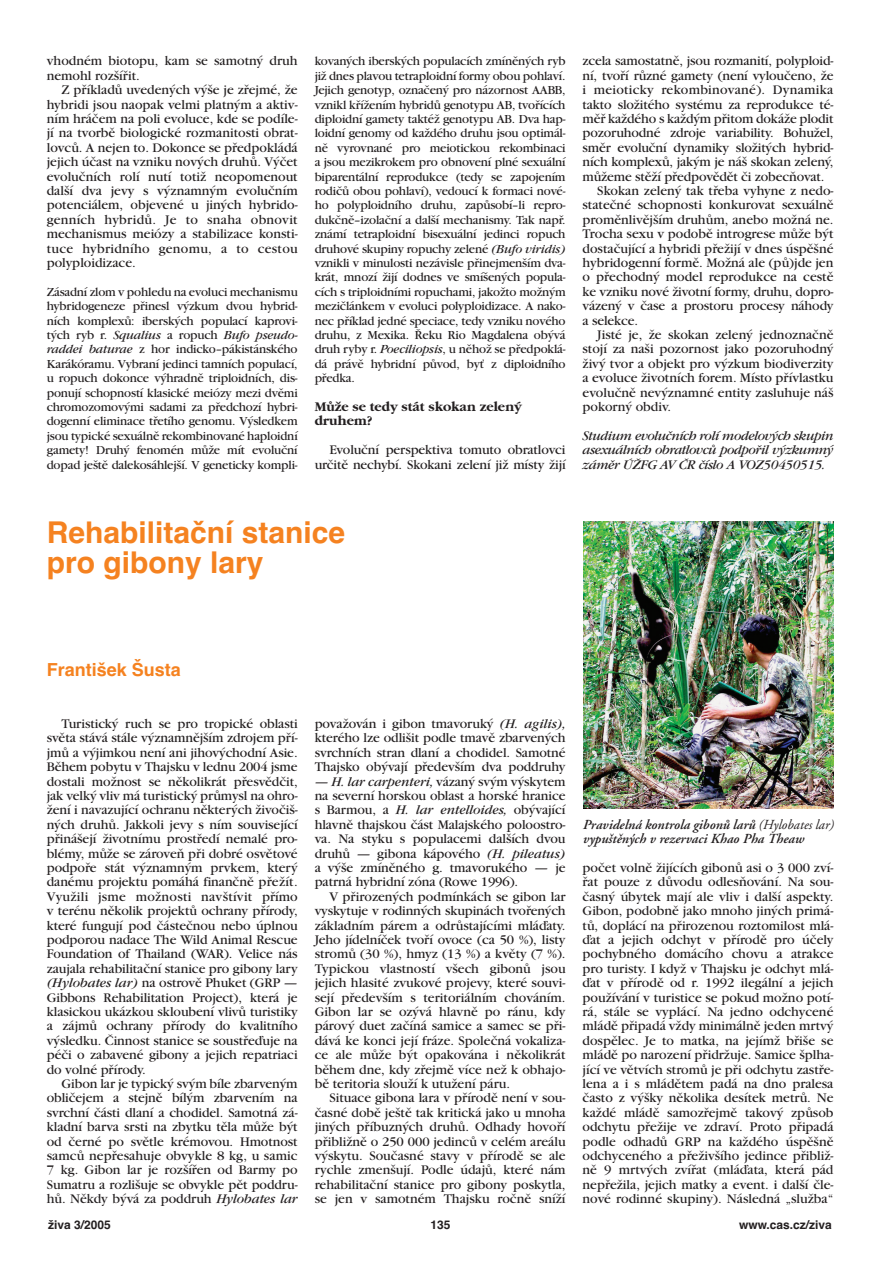
<style>
.page{position:relative;width:893px;height:1263px;background:#fff}
.page>*{position:absolute;margin:0;border:0;box-sizing:border-box;transform-origin:0 0}
.t1{font:700 30px/30px "Helvetica CE";color:#f58220}
.t2{font:700 18px "Helvetica CE";color:#f58220}
.t3{font:13.8px/14.4px "Garamond CE";letter-spacing:-.005em;color:#231f20;text-align:justify}
.t4{font:italic 13.8px/14.4px "Garamond CE";letter-spacing:-.03em;color:#231f20;text-align:justify}
.t5{font:italic 600 13.8px/14.4px "Adobe Garamond CE";color:#231f20}
.t6{font:700 13.8px/14.4px "Garamond CE";color:#231f20}
.t7{font:13.8px "Garamond CE";letter-spacing:.02em;color:#231f20}
.t8{font:12.9px/14.4px "Garamond CE";letter-spacing:-.015em;color:#231f20;text-align:justify}
.t9{font:700 12px "Helvetica CE";color:#231f20}
.s1{font-style:italic}
.s2{font-weight:400}
</style>
<div class="page">
<img style="left:583px;top:521px;width:250px;height:287px">
<p class="t3" style="left:47px;top:55px;width:252px">vhodném biotopu, kam se samotný druh nemohl rozšířit.</p>
<p class="t3" style="left:47px;top:84px;width:252px;text-indent:15px">Z příkladů uvedených výše je zřejmé, že hybridi jsou naopak velmi platným a aktiv&shy;ním hráčem na poli evoluce, kde se podíle&shy;jí na tvorbě biologické rozmanitosti obrat&shy;lovců. A nejen to. Dokonce se předpokládá jejich účast na vzniku nových druhů. Výčet evolučních rolí nutí totiž neopomenout další dva jevy s významným evolučním potenciálem, objevené u jiných hybrido&shy;genních hybridů. Je to snaha obnovit mechanismus meiózy a stabilizace konsti&shy;tuce hybridního genomu, a to cestou polyploidizace.</p>
<p class="t8" style="left:47px;top:286px;width:253px">Zásadní zlom v pohledu na evoluci mechanismu hybridogeneze přinesl výzkum dvou hybrid&shy;ních komplexů: iberských populací kaprovi&shy;tých ryb r. <span class="s1">Squalius</span> a ropuch <span class="s1">Bufo pseudo&shy;raddei baturae</span> z hor indicko–pákistánského Karákóramu. Vybraní jedinci tamních populací, u ropuch dokonce výhradně triploidních, dis&shy;ponují schopností klasické meiózy mezi dvěmi chromozomovými sadami za předchozí hybri&shy;dogenní eliminace třetího genomu. Výsledkem jsou typické sexuálně rekombinované haploidní gamety! Druhý fenomén může mít evoluční dopad ještě dalekosáhlejší. V geneticky kompli-</p>
<p class="t8" style="left:315px;top:55px;width:252px">kovaných iberských populacích zmíněných ryb již dnes plavou tetraploidní formy obou pohlaví.<br>Jejich genotyp, označený pro názornost AABB, vznikl křížením hybridů genotypu AB, tvořících diploidní gamety taktéž genotypu AB. Dva hap&shy;loidní genomy od každého druhu jsou optimál&shy;ně vyrovnané pro meiotickou rekombinaci a jsou mezikrokem pro obnovení plné sexuální biparentální reprodukce (tedy se zapojením rodičů obou pohlaví), vedoucí k formaci nové&shy;ho polyploidního druhu, zapůsobí–li repro&shy;dukčně–izolační a další mechanismy. Tak např. známí tetraploidní bisexuální jedinci ropuch druhové skupiny ropuchy zelené <span class="s1">(Bufo viridis) </span>vznikli v minulosti nezávisle přinejmenším dva&shy;krát, mnozí žijí dodnes ve smíšených popula&shy;cích s triploidními ropuchami, jakožto možným mezičlánkem v evoluci polyploidizace. A nako&shy;nec příklad jedné speciace, tedy vzniku nového druhu, z Mexika. Řeku Rio Magdalena obývá druh ryby r. <span class="s1">Poeciliopsis</span>, u něhož se předpoklá&shy;dá právě hybridní původ, byť z diploidního předka.</p>
<p class="t6" style="left:315px;top:400px;width:209px">Může se tedy stát skokan zelený druhem?</p>
<p class="t3" style="left:315px;top:444px;width:252px;text-align:right">Evoluční perspektiva tomuto obratlovci určitě nechybí. Skokani zelení již místy žijí</p>
<p class="t3" style="left:583px;top:55px;width:252px">zcela samostatně, jsou rozmanití, polyploid-</p>
<p class="t3" style="left:583px;top:70px;width:252px">ní, tvoří různé gamety (není vyloučeno, že</p>
<p class="t7" style="left:583px;top:85px;width:252px">i meioticky rekombinované). Dynamika</p>
<p class="t3" style="left:583px;top:98px;width:252px">takto složitého systému za reprodukce té-</p>
<p class="t3" style="left:583px;top:113px;width:252px">měř každého s každým přitom dokáže plodit</p>
<p class="t3" style="left:583px;top:127px;width:252px">pozoruhodné zdroje variability. Bohužel,</p>
<p class="t3" style="left:583px;top:142px;width:252px">směr evoluční dynamiky složitých hybrid-</p>
<p class="t3" style="left:583px;top:156px;width:252px">ních komplexů, jakým je náš skokan zelený,</p>
<p class="t3" style="left:583px;top:170px;width:243px">můžeme stěží předpovědět či zobecňovat.</p>
<p class="t3" style="left:597px;top:185px;width:238px">Skokan zelený tak třeba vyhyne z nedo-</p>
<p class="t3" style="left:583px;top:199px;width:252px">statečné schopnosti konkurovat sexuálně</p>
<p class="t3" style="left:583px;top:214px;width:252px">proměnlivějším druhům, anebo možná ne.</p>
<p class="t3" style="left:583px;top:228px;width:252px">Trocha sexu v podobě introgrese může být</p>
<p class="t3" style="left:583px;top:242px;width:252px">dostačující a hybridi přežijí v dnes úspěšné</p>
<p class="t3" style="left:583px;top:257px;width:252px">hybridogenní formě. Možná ale (pů)jde jen</p>
<p class="t3" style="left:583px;top:271px;width:252px">o přechodný model reprodukce na cestě</p>
<p class="t3" style="left:583px;top:286px;width:252px">ke vzniku nové životní formy, druhu, dopro-</p>
<p class="t3" style="left:583px;top:300px;width:252px">vázený v čase a prostoru procesy náhody</p>
<p class="t3" style="left:583px;top:314px;width:57px">a selekce.</p>
<p class="t3" style="left:597px;top:329px;width:238px">Jisté je, že skokan zelený jednoznačně</p>
<p class="t3" style="left:583px;top:343px;width:252px">stojí za naši pozornost jako pozoruhodný</p>
<p class="t3" style="left:583px;top:358px;width:252px">živý tvor a objekt pro výzkum biodiverzity</p>
<p class="t3" style="left:583px;top:372px;width:252px">a evoluce životních forem. Místo přívlastku</p>
<p class="t3" style="left:583px;top:386px;width:252px">evolučně nevýznamné entity zasluhuje náš</p>
<p class="t3" style="left:583px;top:401px;width:90px">pokorný obdiv.</p>
<p class="t4" style="left:583px;top:430px;width:252px">Studium evolučních rolí modelových skupin asexuálních obratlovců podpořil výzkumný záměr ÚŽFG AV ČR číslo A VOZ50450515.</p>
<h1 class="t1" style="left:47px;top:517px;width:300px">Rehabilitační stanice pro gibony lary</h1>
<h2 class="t2" style="left:47px;top:659px;width:136px">František Šusta</h2>
<p class="t3" style="left:47px;top:718px;width:252px;text-indent:15px">Turistický ruch se pro tropické oblasti světa stává stále významnějším zdrojem pří&shy;jmů a výjimkou není ani jihovýchodní Asie.<br>Během pobytu v Thajsku v lednu 2004 jsme dostali možnost se několikrát přesvědčit, jak velký vliv má turistický průmysl na ohro&shy;žení i navazující ochranu některých živočiš&shy;ných druhů. Jakkoli jevy s ním související přinášejí životnímu prostředí nemalé pro&shy;blémy, může se zároveň při dobré osvětové podpoře stát významným prvkem, který danému projektu pomáhá finančně přežít.<br>Využili jsme možnosti navštívit přímo v terénu několik projektů ochrany přírody, které fungují pod částečnou nebo úplnou podporou nadace The Wild Animal Rescue Foundation of Thailand (WAR). Velice nás zaujala rehabilitační stanice pro gibony lary <span class="s1">(Hylobates lar)</span> na ostrově Phuket (GRP — Gibbons Rehabilitation Project), která je klasickou ukázkou skloubení vlivů turistiky a zájmů ochrany přírody do kvalitního výsledku. Činnost stanice se soustřeďuje na péči o zabavené gibony a jejich repatriaci do volné přírody.</p>
<p class="t3" style="left:47px;top:1078px;width:252px;text-indent:15px">Gibon lar je typický svým bíle zbarveným obličejem a stejně bílým zbarvením na svrchní části dlaní a chodidel. Samotná zá&shy;kladní barva srsti na zbytku těla může být od černé po světle krémovou. Hmotnost samců nepřesahuje obvykle 8 kg, u samic 7 kg. Gibon lar je rozšířen od Barmy po Sumatru a rozlišuje se obvykle pět poddru&shy;hů. Někdy bývá za poddruh <span class="s1">Hylobates lar</span></p>
<p class="t3" style="left:315px;top:718px;width:252px">považován i gibon tmavoruký <span class="s1">(H. agilis), </span>kterého lze odlišit podle tmavě zbarvených svrchních stran dlaní a chodidel. Samotné Thajsko obývají především dva poddruhy</p>
<p class="t3" style="left:315px;top:775px;width:252px">— <span class="s1">H. lar carpenteri,</span> vázaný svým výskytem na severní horskou oblast a horské hranice s Barmou, a <span class="s1">H. lar entelloides,</span> obývající hlavně thajskou část Malajského poloostro&shy;va. Na styku s populacemi dalších dvou druhů — gibona kápového <span class="s1">(H. pileatus) </span>a výše zmíněného g. tmavorukého — je patrná hybridní zóna (Rowe 1996).</p>
<p class="t3" style="left:315px;top:890px;width:252px;text-indent:15px">V přirozených podmínkách se gibon lar vyskytuje v rodinných skupinách tvořených základním párem a odrůstajícími mláďaty.<br>Jeho jídelníček tvoří ovoce (ca 50 %), listy stromů (30 %), hmyz (13 %) a květy (7 %).<br>Typickou vlastností všech gibonů jsou jejich hlasité zvukové projevy, které souvi&shy;sejí především s teritoriálním chováním.<br>Gibon lar se ozývá hlavně po ránu, kdy párový duet začíná samice a samec se při&shy;dává ke konci její fráze. Společná vokaliza&shy;ce ale může být opakována i několikrát během dne, kdy zřejmě více než k obhajo&shy;bě teritoria slouží k utužení páru.</p>
<p class="t3" style="left:315px;top:1092px;width:252px;text-indent:15px">Situace gibona lara v přírodě není v sou&shy;časné době ještě tak kritická jako u mnoha jiných příbuzných druhů. Odhady hovoří přibližně o 250 000 jedinců v celém areálu výskytu. Současné stavy v přírodě se ale rychle zmenšují. Podle údajů, které nám rehabilitační stanice pro gibony poskytla, se jen v samotném Thajsku ročně sníží</p>
<p class="t5" style="left:583px;top:819px;width:252px">Pravidelná kontrola gibonů larů <span class="s2">(Hylobates lar) </span>vypuštěných v rezervaci Khao Pha Theaw</p>
<p class="t3" style="left:583px;top:862px;width:252px">počet volně žijících gibonů asi o 3 000 zví&shy;řat pouze z důvodu odlesňování. Na sou&shy;časný úbytek mají ale vliv i další aspekty.<br>Gibon, podobně jako mnoho jiných primá&shy;tů, doplácí na přirozenou roztomilost mlá&shy;ďat a jejich odchyt v přírodě pro účely pochybného domácího chovu a atrakce pro turisty. I když v Thajsku je odchyt mlá&shy;ďat v přírodě od r. 1992 ilegální a jejich používání v turistice se pokud možno potí&shy;rá, stále se vyplácí. Na jedno odchycené mládě připadá vždy minimálně jeden mrtvý dospělec. Je to matka, na jejímž břiše se mládě po narození přidržuje. Samice šplha&shy;jící ve větvích stromů je při odchytu zastře&shy;lena a i s mládětem padá na dno pralesa často z výšky několika desítek metrů. Ne každé mládě samozřejmě takový způsob odchytu přežije ve zdraví. Proto připadá podle odhadů GRP na každého úspěšně odchyceného a přeživšího jedince přibliž&shy;ně 9 mrtvých zvířat (mláďata, která pád nepřežila, jejich matky a event. i další čle&shy;nové rodinné skupiny). Následná „služba“</p>
<p class="t9" style="left:48px;top:1217px;width:64px">živa 3/2005</p>
<p class="t9" style="left:431px;top:1217px;width:22px">135</p>
<p class="t9" style="left:739px;top:1217px;width:94px">www.cas.cz/ziva</p>
</div>
